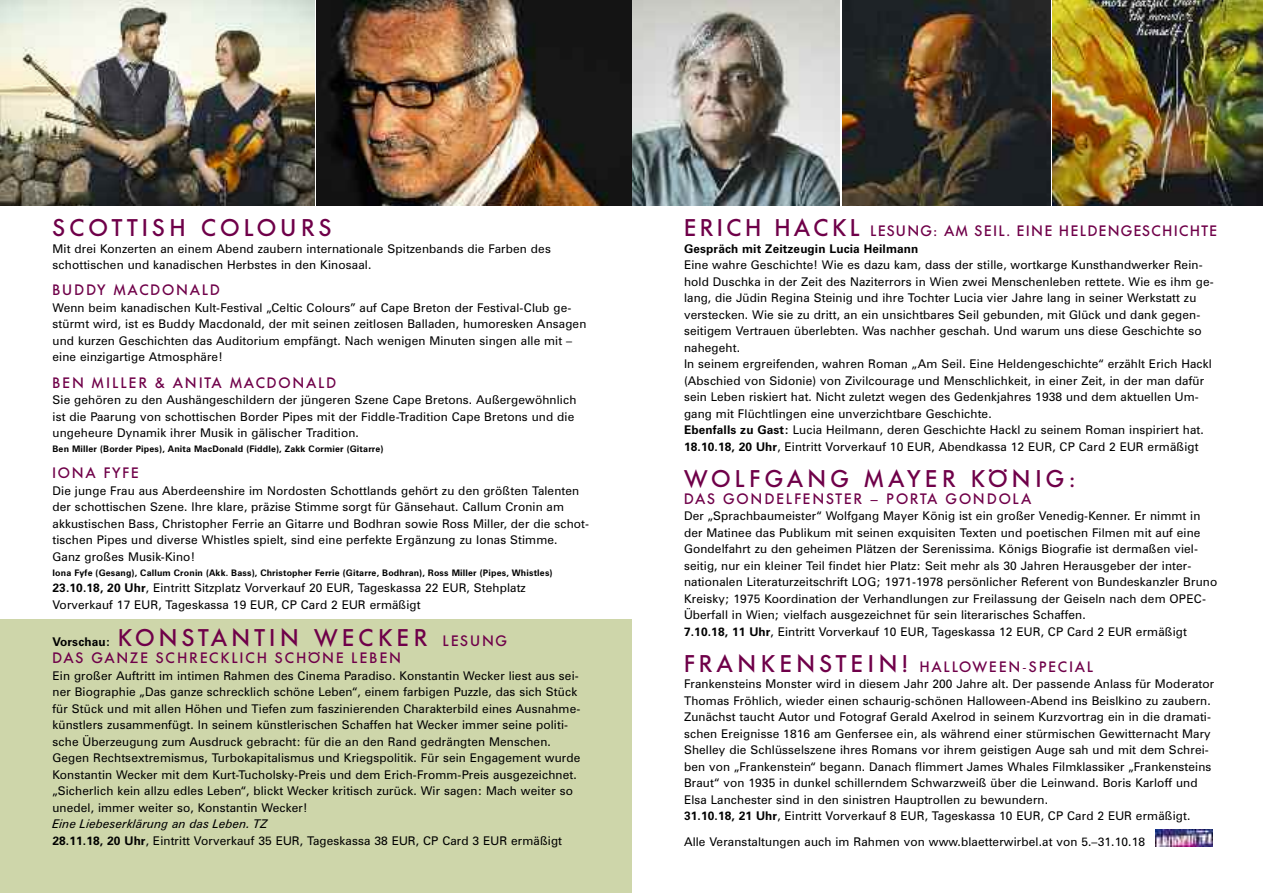
<style>
.page{position:relative;width:1263px;height:893px;background:#fff}
.page>*{position:absolute;margin:0;border:0;box-sizing:border-box;transform-origin:0 0}
.t1{font:500 24px "Futura BQ";letter-spacing:.17em;color:#6f0049}
.t2{font:500 15px "Futura BQ";letter-spacing:.115em;color:#6f0049}
.t3{font:500 15px "Futura BQ";letter-spacing:.095em;color:#6f0049}
.t4{font:12px/16.5px "Zurich BT";letter-spacing:.01em;color:#000}
.t5{font:700 12px "Zurich BT";letter-spacing:.01em;color:#000}
.t6{font:700 9px "Zurich BT";letter-spacing:.015em;color:#000}
.s1{font-weight:700}
.s2{font-family:"Zurich BT";font-weight:700;font-size:12px;color:#000}
.s3{font-size:15px}
.s4{font-style:italic}
.s5{font-size:24px}
</style>
<div class="page">
<div style="left:0;top:620px;width:631px;height:273px;background:#ced6aa"></div>
<img style="left:317px;top:0;width:523px;height:206px">
<img style="left:0;top:0;width:315px;height:206px">
<img style="left:842px;top:0;width:208px;height:206px">
<img style="left:1052px;top:0;width:211px;height:206px">
<img style="left:1155px;top:829px;width:58px;height:17px">
<h1 class="t1" style="left:53px;top:214px;width:281px">SCOTTISH COLOURS</h1>
<p class="t4" style="left:53px;top:241px;width:500px">Mit drei Konzerten an einem Abend zaubern internationale Spitzenbands die Farben des schottischen und kanadischen Herbstes in den Kinosaal.</p>
<p class="t2" style="left:53px;top:282px;width:169px">BUDDY MACDONALD</p>
<p class="t4" style="left:53px;top:300px;width:535px">Wenn beim kanadischen Kult-Festival „Celtic Colours” auf Cape Breton der Festival-Club ge&shy;stürmt wird, ist es Buddy Macdonald, der mit seinen zeitlosen Balladen, humoresken Ansagen und kurzen Geschichten das Auditorium empfängt. Nach wenigen Minuten singen alle mit – eine einzigartige Atmosphäre!</p>
<p class="t2" style="left:53px;top:374px;width:286px">BEN MILLER &amp; ANITA MACDONALD</p>
<p class="t4" style="left:53px;top:393px;width:525px">Sie gehören zu den Aushängeschildern der jüngeren Szene Cape Bretons. Außergewöhnlich ist die Paarung von schottischen Border Pipes mit der Fiddle-Tradition Cape Bretons und die ungeheure Dynamik ihrer Musik in gälischer Tradition.</p>
<p class="t6" style="left:53px;top:446px;width:333px">Ben Miller (Border Pipes), Anita MacDonald (Fiddle), Zakk Cormier (Gitarre)</p>
<p class="t2" style="left:53px;top:465px;width:88px">IONA FYFE</p>
<p class="t4" style="left:53px;top:483px;width:538px">Die junge Frau aus Aberdeenshire im Nordosten Schottlands gehört zu den größten Talenten der schottischen Szene. Ihre klare, präzise Stimme sorgt für Gänsehaut. Callum Cronin am akkustischen Bass, Christopher Ferrie an Gitarre und Bodhran sowie Ross Miller, der die schot&shy;tischen Pipes und diverse Whistles spielt, sind eine perfekte Ergänzung zu Ionas Stimme.<br>Ganz großes Musik-Kino!</p>
<p class="t6" style="left:53px;top:569px;width:502px">Iona Fyfe (Gesang), Callum Cronin (Akk. Bass), Christopher Ferrie (Gitarre, Bodhran), Ross Miller (Pipes, Whistles)</p>
<p class="t4" style="left:53px;top:581px;width:475px"><span class="s1">23.10.18, 20 Uhr</span>, Eintritt Sitzplatz Vorverkauf 20 EUR, Tageskassa 22 EUR, Stehplatz<br>Vorverkauf 17 EUR, Tageskassa 19 EUR, CP Card 2 EUR ermäßigt</p>
<h1 class="t1" style="left:53px;top:624px;width:456px"><span class="s2">Vorschau:</span> KONSTANTIN WECKER <span class="s3">LESUNG</span></h1>
<p class="t2" style="left:53px;top:650px;width:350px">DAS GANZE SCHRECKLICH SCHÖNE LEBEN</p>
<p class="t4" style="left:52px;top:668px;width:530px">Ein großer Auftritt im intimen Rahmen des Cinema Paradiso. Konstantin Wecker liest aus sei&shy;ner Biographie „Das ganze schrecklich schöne Leben“, einem farbigen Puzzle, das sich Stück für Stück und mit allen Höhen und Tiefen zum faszinierenden Charakterbild eines Ausnahme&shy;künstlers zusammenfügt. In seinem künstlerischen Schaffen hat Wecker immer seine politi&shy;sche Überzeugung zum Ausdruck gebracht: für die an den Rand gedrängten Menschen.<br>Gegen Rechtsextremismus, Turbokapitalismus und Kriegspolitik. Für sein Engagement wurde Konstantin Wecker mit dem Kurt-Tucholsky-Preis und dem Erich-Fromm-Preis ausgezeichnet. „Sicherlich kein allzu edles Leben“, blickt Wecker kritisch zurück. Wir sagen: Mach weiter so unedel, immer weiter so, Konstantin Wecker!</p>
<p class="t4" style="left:52px;top:817px;width:511px"><span class="s4">Eine Liebeserklärung an das Leben. TZ<br></span><span class="s1">28.11.18, 20 Uhr</span>, Eintritt Vorverkauf 35 EUR, Tageskassa 38 EUR, CP Card 3 EUR ermäßigt</p>
<p class="t3" style="left:684px;top:222px;width:534px"><span class="s5">ERICH HACKL</span> LESUNG: AM SEIL. EINE HELDENGESCHICHTE</p>
<p class="t5" style="left:684px;top:244px;width:236px">Gespräch mit Zeitzeugin Lucia Heilmann</p>
<p class="t4" style="left:684px;top:258px;width:531px">Eine wahre Geschichte! Wie es dazu kam, dass der stille, wortkarge Kunsthandwerker Rein&shy;hold Duschka in der Zeit des Naziterrors in Wien zwei Menschenleben rettete. Wie es ihm ge&shy;lang, die Jüdin Regina Steinig und ihre Tochter Lucia vier Jahre lang in seiner Werkstatt zu verstecken. Wie sie zu dritt, an ein unsichtbares Seil gebunden, mit Glück und dank gegen&shy;seitigem Vertrauen überlebten. Was nachher geschah. Und warum uns diese Geschichte so nahegeht.<br>In seinem ergreifenden, wahren Roman „Am Seil. Eine Heldengeschichte“ erzählt Erich Hackl (Abschied von Sidonie) von Zivilcourage und Menschlichkeit, in einer Zeit, in der man dafür sein Leben riskiert hat. Nicht zuletzt wegen des Gedenkjahres 1938 und dem aktuellen Um&shy;gang mit Flüchtlingen eine unverzichtbare Geschichte.<br><span class="s1">Ebenfalls zu Gast:</span> Lucia Heilmann, deren Geschichte Hackl zu seinem Roman inspiriert hat.<br><span class="s1">18.10.18, 20 Uhr</span>, Eintritt Vorverkauf 10 EUR, Abendkassa 12 EUR, CP Card 2 EUR ermäßigt</p>
<h1 class="t1" style="left:684px;top:465px;width:393px">WOLFGANG MAYER KÖNIG:</h1>
<p class="t2" style="left:684px;top:490px;width:349px">DAS GONDELFENSTER – PORTA GONDOLA</p>
<p class="t4" style="left:684px;top:509px;width:535px">Der „Sprachbaumeister“ Wolfgang Mayer König ist ein großer Venedig-Kenner. Er nimmt in der Matinee das Publikum mit seinen exquisiten Texten und poetischen Filmen mit auf eine Gondelfahrt zu den geheimen Plätzen der Serenissima. Königs Biografie ist dermaßen viel&shy;seitig, nur ein kleiner Teil findet hier Platz: Seit mehr als 30 Jahren Herausgeber der inter&shy;nationalen Literaturzeitschrift LOG; 1971-1978 persönlicher Referent von Bundeskanzler Bruno Kreisky; 1975 Koordination der Verhandlungen zur Freilassung der Geiseln nach dem OPEC-Überfall in Wien; vielfach ausgezeichnet für sein literarisches Schaffen.<br><span class="s1">7.10.18, 11 Uhr</span>, Eintritt Vorverkauf 10 EUR, Tageskassa 12 EUR, CP Card 2 EUR ermäßigt</p>
<p class="t2" style="left:684px;top:658px;width:411px"><span class="s5">FRANKENSTEIN!</span> HALLOWEEN-SPECIAL</p>
<p class="t4" style="left:684px;top:677px;width:532px">Frankensteins Monster wird in diesem Jahr 200 Jahre alt. Der passende Anlass für Moderator Thomas Fröhlich, wieder einen schaurig-schönen Halloween-Abend ins Beislkino zu zaubern.<br>Zunächst taucht Autor und Fotograf Gerald Axelrod in seinem Kurzvortrag ein in die dramati&shy;schen Ereignisse 1816 am Genfersee ein, als während einer stürmischen Gewitternacht Mary Shelley die Schlüsselszene ihres Romans vor ihrem geistigen Auge sah und mit dem Schrei&shy;ben von „Frankenstein“ begann. Danach flimmert James Whales Filmklassiker „Frankensteins Braut“ von 1935 in dunkel schillerndem Schwarzweiß über die Leinwand. Boris Karloff und Elsa Lanchester sind in den sinistren Hauptrollen zu bewundern.<br><span class="s1">31.10.18, 21 Uhr</span>, Eintritt Vorverkauf 8 EUR, Tageskassa 10 EUR, CP Card 2 EUR ermäßigt.</p>
<p class="t4" style="left:684px;top:834px;width:463px">Alle Veranstaltungen auch im Rahmen von www.blaetterwirbel.at von 5.–31.10.18</p>
</div>
